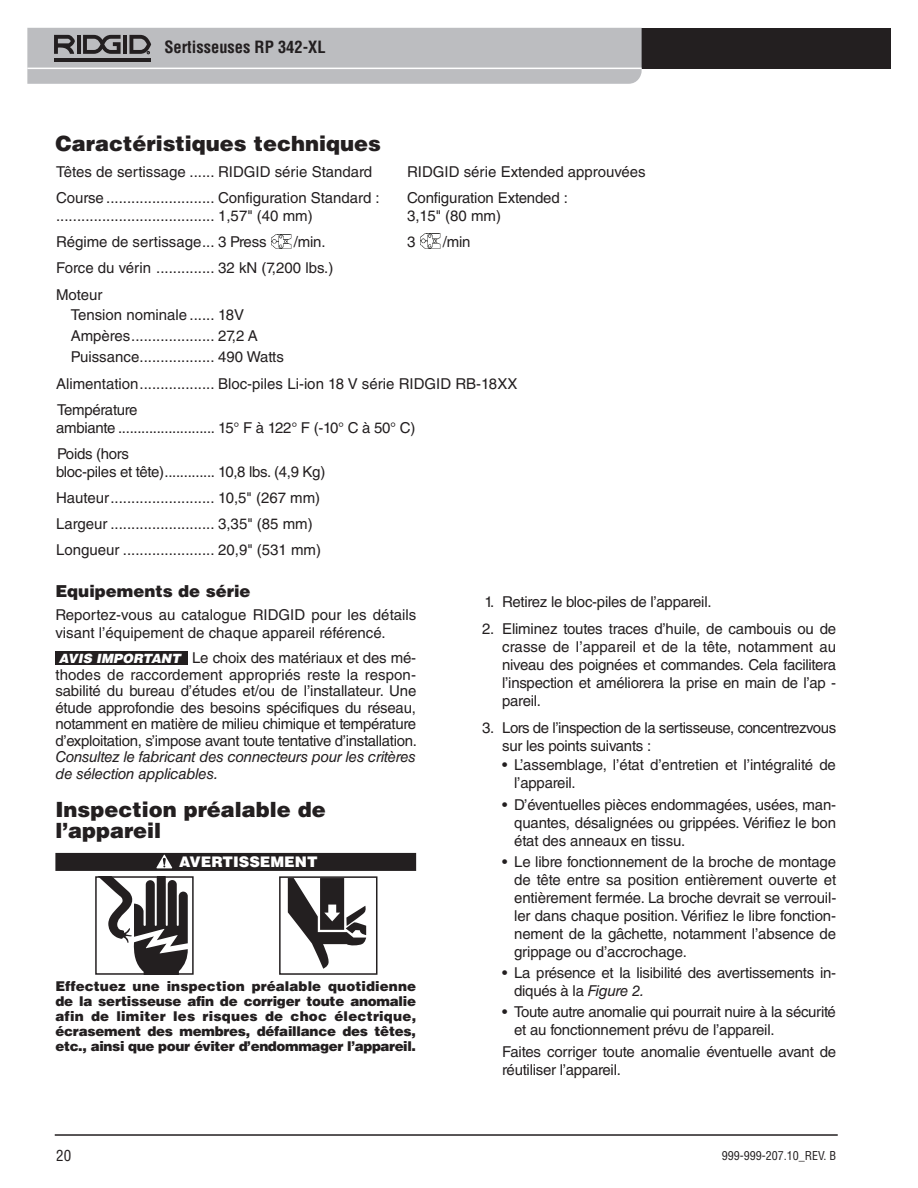
<style>
.page{position:relative;width:918px;height:1188px;background:#fff}
.page>*{position:absolute;margin:0;border:0;box-sizing:border-box;transform-origin:0 0}
.t1{font:900 21px/21px "Helvetica LT Std";color:#231f20}
.t2{font:700 condensed 16.5px "Helvetica LT Std";color:#231f20}
.t3{font:900 16.5px "Helvetica LT Std";color:#231f20}
.t4{font:15px/18px "Helvetica LT Std";letter-spacing:-.01em;color:#231f20}
.t5{font:italic 15px/16.5px "Helvetica LT Std";letter-spacing:-.015em;color:#231f20}
.t6{font:15px/18px "Helvetica LT Std";letter-spacing:-.03em;color:#231f20}
.t7{font:condensed 15px "Helvetica LT Std";color:#231f20}
.t8{font:900 14.7px "Helvetica LT Std";color:#fff}
.t9{font:900 13.5px/15px "Helvetica LT Std";letter-spacing:-.025em;color:#231f20;text-align:justify}
.t10{font:italic 900 12.75px "Helvetica LT Std";color:#fff}
.t11{font:condensed 12px "Helvetica LT Std";color:#231f20}
.s1{font-style:italic}
</style>
<div class="page">
<hr style="left:55px;top:1134px;width:783px;height:2px;background:#231f20">
<div style="left:463px;top:28px;width:428px;height:41px;background:#231f20"></div>
<svg style="left:27px;top:28px;width:615px;height:56px;background:#b7b8bb"></svg>
<div style="left:55px;top:853px;width:361px;height:18px;background:#231f20"></div>
<svg style="left:156px;top:855px;width:16px;height:13px"></svg>
<img style="left:271px;top:234px;width:21px;height:15px">
<img style="left:420px;top:233px;width:21px;height:16px">
<div style="left:55px;top:652px;width:133px;height:13px;background:#231f20"></div>
<svg style="left:101px;top:879px;width:87px;height:93px"></svg>
<div style="left:95px;top:876px;width:99px;height:99px;border:2px solid #231f20"></div>
<svg style="left:288px;top:879px;width:79px;height:90px"></svg>
<div style="left:279px;top:876px;width:98px;height:99px;border:2px solid #231f20"></div>
<p class="t2" style="left:164px;top:37px;width:163px">Sertisseuses RP 342-XL</p>
<h1 class="t1" style="left:55px;top:133px;width:327px">Caractéristiques techniques</h1>
<p class="t4" style="left:56px;top:163px;width:317px">Têtes de sertissage ...... RIDGID série Standard</p>
<p class="t4" style="left:407px;top:163px;width:240px">RIDGID série Extended approuvées</p>
<p class="t4" style="left:56px;top:189px;width:325px">Course .......................... Configuration Standard :</p>
<p class="t4" style="left:407px;top:189px;width:162px">Configuration Extended :</p>
<p class="t4" style="left:56px;top:207px;width:258px">...................................... 1,57" (40 mm)</p>
<p class="t4" style="left:407px;top:207px;width:95px">3,15" (80 mm)</p>
<p class="t4" style="left:56px;top:233px;width:212px">Régime de sertissage... 3 Press</p>
<p class="t4" style="left:294px;top:233px;width:33px">/min.</p>
<p class="t4" style="left:407px;top:233px;width:10px">3</p>
<p class="t4" style="left:443px;top:233px;width:29px">/min</p>
<p class="t4" style="left:56px;top:255px;width:279px;line-height:26.1px">Force du vérin .............. 32 kN (7,200 lbs.)<br>Moteur</p>
<p class="t4" style="left:71px;top:305px;width:215px;line-height:20.7px">Tension nominale ...... 18V<br>Ampères.................... 27,2 A<br>Puissance.................. 490 Watts</p>
<p class="t4" style="left:56px;top:370px;width:463px;line-height:26.1px">Alimentation.................. Bloc-piles Li-ion 18 V série RIDGID RB-18XX<br>Température</p>
<p class="t4" style="left:56px;top:414px;width:361px;line-height:26.1px">ambiante ......................... 15° F à 122° F (-10° C à 50° C)<br>Poids (hors</p>
<p class="t4" style="left:56px;top:458px;width:271px;line-height:26.1px">bloc-piles et tête)............. 10,8 lbs. (4,9 Kg)<br>Hauteur......................... 10,5" (267 mm)<br>Largeur ......................... 3,35" (85 mm)<br>Longueur ...................... 20,9" (531 mm)</p>
<p class="t3" style="left:55px;top:580px;width:197px">Equipements de série</p>
<p class="t4" style="left:55px;top:606px;width:362px">Reportez-vous au catalogue RIDGID pour les détails visant l’équipement de chaque appareil référencé.</p>
<p class="t4" style="left:55px;top:650px;width:363px;line-height:16.5px;text-align:justify;text-indent:137px">Le choix des matériaux et des mé&shy;thodes de raccordement appropriés reste la respon&shy;sabilité du bureau d’études et/ou de l’installateur. Une étude approfondie des besoins spécifiques du réseau, notamment en matière de milieu chimique et température d’exploitation, s’impose avant toute tentative d’installation.</p>
<p class="t5" style="left:55px;top:749px;width:362px">Consultez le fabricant des connecteurs pour les critères de sélection applicables.</p>
<h1 class="t1" style="left:55px;top:798px;width:272px">Inspection préalable de l’appareil</h1>
<p class="t8" style="left:179px;top:852px;width:140px">AVERTISSEMENT</p>
<p class="t10" style="left:59px;top:650px;width:123px">AVIS IMPORTANT</p>
<p class="t9" style="left:55px;top:978px;width:362px">Effectuez une inspection préalable quotidienne de la sertisseuse afin de corriger toute anomalie afin de limiter les risques de choc électrique, écrasement des membres, défaillance des têtes, etc., ainsi que pour éviter d’endommager l’appareil.</p>
<p class="t4" style="left:484px;top:593px;width:229px">1. Retirez le bloc-piles de l’appareil.</p>
<p class="t4" style="left:502px;top:620px;width:336px;text-align:justify;text-indent:-20px">2. Eliminez toutes traces d’huile, de cambouis ou de crasse de l’appareil et de la tête, notamment au niveau des poignées et commandes. Cela facilitera l’inspection et améliorera la prise en main de l’ap - pareil.</p>
<p class="t6" style="left:502px;top:719px;width:336px;text-indent:-20px">3. Lors de l’inspection de la sertisseuse, concentrezvous sur les points suivants :</p>
<p class="t4" style="left:514px;top:756px;width:323px;text-indent:-12px">• L’assemblage, l’état d’entretien et l’intégralité de l’appareil.</p>
<p class="t4" style="left:514px;top:795px;width:324px;text-align:justify;text-indent:-12px">• D’éventuelles pièces endommagées, usées, man&shy;quantes, désalignées ou grippées. Vérifiez le bon état des anneaux en tissu.</p>
<p class="t4" style="left:514px;top:853px;width:324px;text-align:justify;text-indent:-12px">• Le libre fonctionnement de la broche de montage de tête entre sa position entièrement ouverte et entièrement fermée. La broche devrait se verrouil&shy;ler dans chaque position. Vérifiez le libre fonction&shy;nement de la gâchette, notamment l’absence de grippage ou d’accrochage.</p>
<p class="t4" style="left:514px;top:964px;width:323px;text-indent:-12px">• La présence et la lisibilité des avertissements in&shy;diqués à la <span class="s1">Figure 2.</span></p>
<p class="t4" style="left:514px;top:1003px;width:323px;text-indent:-12px">• Toute autre anomalie qui pourrait nuire à la sécurité et au fonctionnement prévu de l’appareil.</p>
<p class="t4" style="left:502px;top:1042px;width:336px">Faites corriger toute anomalie éventuelle avant de réutiliser l’appareil.</p>
<p class="t7" style="left:56px;top:1146px;width:16px">20</p>
<p class="t11" style="left:722px;top:1148px;width:116px">999-999-207.10_REV. B</p>
</div>
